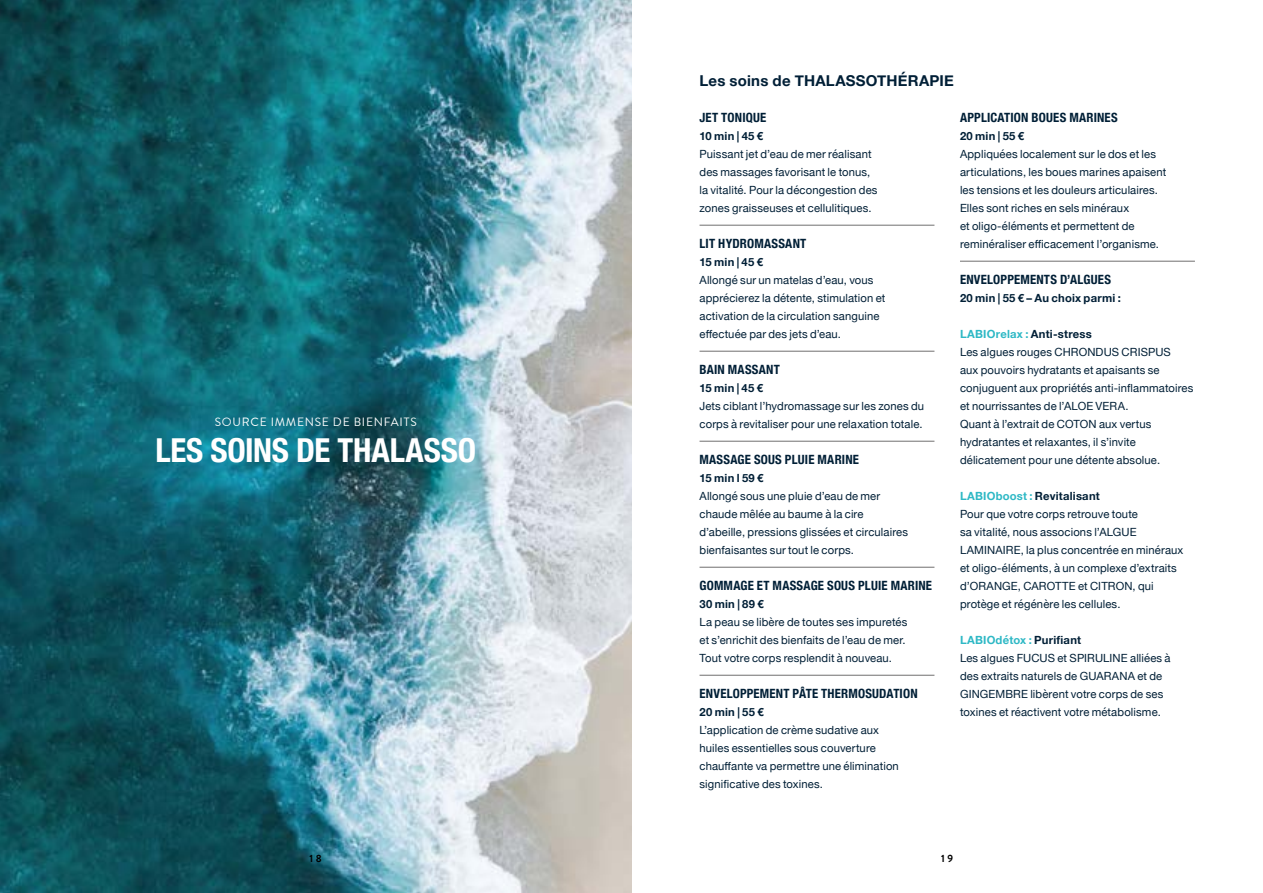
<style>
.page{position:relative;width:1263px;height:893px;background:#fff}
.page>*{position:absolute;margin:0;border:0;box-sizing:border-box;transform-origin:0 0}
.t1{font:700 condensed 33px "Helvetica Neue";letter-spacing:-.01em;color:#fff}
.t2{font:700 15px "Helvetica Neue";letter-spacing:.015em;color:#001f36}
.t3{font:700 condensed 12.75px "Helvetica Neue";letter-spacing:.015em;color:#001f36}
.t4{font:12px "Brandon Grotesque";letter-spacing:.065em;color:#fff}
.t5{font:11.25px/18px "Helvetica Neue";letter-spacing:.01em;color:#001f36}
.t6{font:700 11.25px "Helvetica Neue";letter-spacing:.02em;color:#001f36}
.t7{font:700 10.5px "Brandon Grotesque";color:#000}
.s1{font-weight:700;color:#2db8c5}
.s2{font-weight:700}
</style>
<div class="page">
<img style="left:0;top:0;width:631px;height:893px">
<hr style="left:699px;top:225px;width:235px;height:1px;background:#706f6f">
<hr style="left:699px;top:351px;width:235px;height:1px;background:#706f6f">
<hr style="left:699px;top:441px;width:235px;height:1px;background:#706f6f">
<hr style="left:699px;top:567px;width:235px;height:1px;background:#706f6f">
<hr style="left:699px;top:675px;width:235px;height:1px;background:#706f6f">
<hr style="left:960px;top:261px;width:235px;height:1px;background:#706f6f">
<p class="t4" style="left:215px;top:414px;width:203px">SOURCE IMMENSE DE BIENFAITS</p>
<h1 class="t1" style="left:155px;top:423px;width:322px">LES SOINS DE THALASSO</h1>
<h2 class="t2" style="left:699px;top:69px;width:256px">Les soins de THALASSOTHÉRAPIE</h2>
<p class="t3" style="left:699px;top:107px;width:68px">JET TONIQUE</p>
<p class="t6" style="left:699px;top:127px;width:65px">10 min | 45 €</p>
<p class="t5" style="left:699px;top:146px;width:180px">Puissant jet d’eau de mer réalisant des massages favorisant le tonus, la vitalité. Pour la décongestion des zones graisseuses et cellulitiques.</p>
<p class="t3" style="left:699px;top:233px;width:108px">LIT HYDROMASSANT</p>
<p class="t6" style="left:699px;top:253px;width:65px">15 min | 45 €</p>
<p class="t5" style="left:699px;top:272px;width:187px">Allongé sur un matelas d’eau, vous apprécierez la détente, stimulation et activation de la circulation sanguine effectuée par des jets d’eau.</p>
<p class="t3" style="left:699px;top:359px;width:82px">BAIN MASSANT</p>
<p class="t6" style="left:699px;top:379px;width:65px">15 min | 45 €</p>
<p class="t5" style="left:699px;top:398px;width:226px">Jets ciblant l’hydromassage sur les zones du corps à revitaliser pour une relaxation totale.</p>
<p class="t3" style="left:699px;top:449px;width:161px">MASSAGE SOUS PLUIE MARINE</p>
<p class="t6" style="left:699px;top:469px;width:65px">15 min l 59 €</p>
<p class="t5" style="left:699px;top:488px;width:210px">Allongé sous une pluie d’eau de mer chaude mêlée au baume à la cire d’abeille, pressions glissées et circulaires bienfaisantes sur tout le corps.</p>
<p class="t3" style="left:699px;top:575px;width:234px">GOMMAGE ET MASSAGE SOUS PLUIE MARINE</p>
<p class="t6" style="left:699px;top:595px;width:66px">30 min | 89 €</p>
<p class="t5" style="left:699px;top:614px;width:209px">La peau se libère de toutes ses impuretés et s’enrichit des bienfaits de l’eau de mer.<br>Tout votre corps resplendit à nouveau.</p>
<p class="t3" style="left:699px;top:683px;width:220px">ENVELOPPEMENT PÂTE THERMOSUDATION</p>
<p class="t6" style="left:699px;top:703px;width:66px">20 min | 55 €</p>
<p class="t5" style="left:699px;top:722px;width:201px">L’application de crème sudative aux huiles essentielles sous couverture chauffante va permettre une élimination significative des toxines.</p>
<p class="t3" style="left:960px;top:107px;width:159px">APPLICATION BOUES MARINES</p>
<p class="t6" style="left:960px;top:127px;width:66px">20 min | 55 €</p>
<p class="t5" style="left:960px;top:146px;width:208px">Appliquées localement sur le dos et les articulations, les boues marines apaisent les tensions et les douleurs articulaires.<br>Elles sont riches en sels minéraux<br>et oligo-éléments et permettent de reminéraliser efficacement l’organisme.</p>
<p class="t3" style="left:960px;top:269px;width:152px">ENVELOPPEMENTS D’ALGUES</p>
<p class="t6" style="left:960px;top:289px;width:162px">20 min | 55 € – Au choix parmi :</p>
<p class="t5" style="left:960px;top:326px;width:235px"><span class="s1">LABIOrelax :</span> <span class="s2">Anti-stress<br></span>Les algues rouges CHRONDUS CRISPUS<br>aux pouvoirs hydratants et apaisants se conjuguent aux propriétés anti-inflammatoires et nourrissantes de l’ALOE VERA.<br>Quant à l’extrait de COTON aux vertus hydratantes et relaxantes, il s’invite délicatement pour une détente absolue.</p>
<p class="t5" style="left:960px;top:488px;width:225px"><span class="s1">LABIOboost :</span> <span class="s2">Revitalisant<br></span>Pour que votre corps retrouve toute<br>sa vitalité, nous associons l’ALGUE LAMINAIRE, la plus concentrée en minéraux et oligo-éléments, à un complexe d’extraits d’ORANGE, CAROTTE et CITRON, qui protège et régénère les cellules.</p>
<p class="t5" style="left:960px;top:632px;width:212px"><span class="s1">LABIOdétox :</span> <span class="s2">Purifiant<br></span>Les algues FUCUS et SPIRULINE alliées à des extraits naturels de GUARANA et de GINGEMBRE libèrent votre corps de ses toxines et réactivent votre métabolisme.</p>
<p class="t7" style="left:310px;top:850px;width:14px">18</p>
<p class="t7" style="left:941px;top:850px;width:14px">19</p>
</div>
